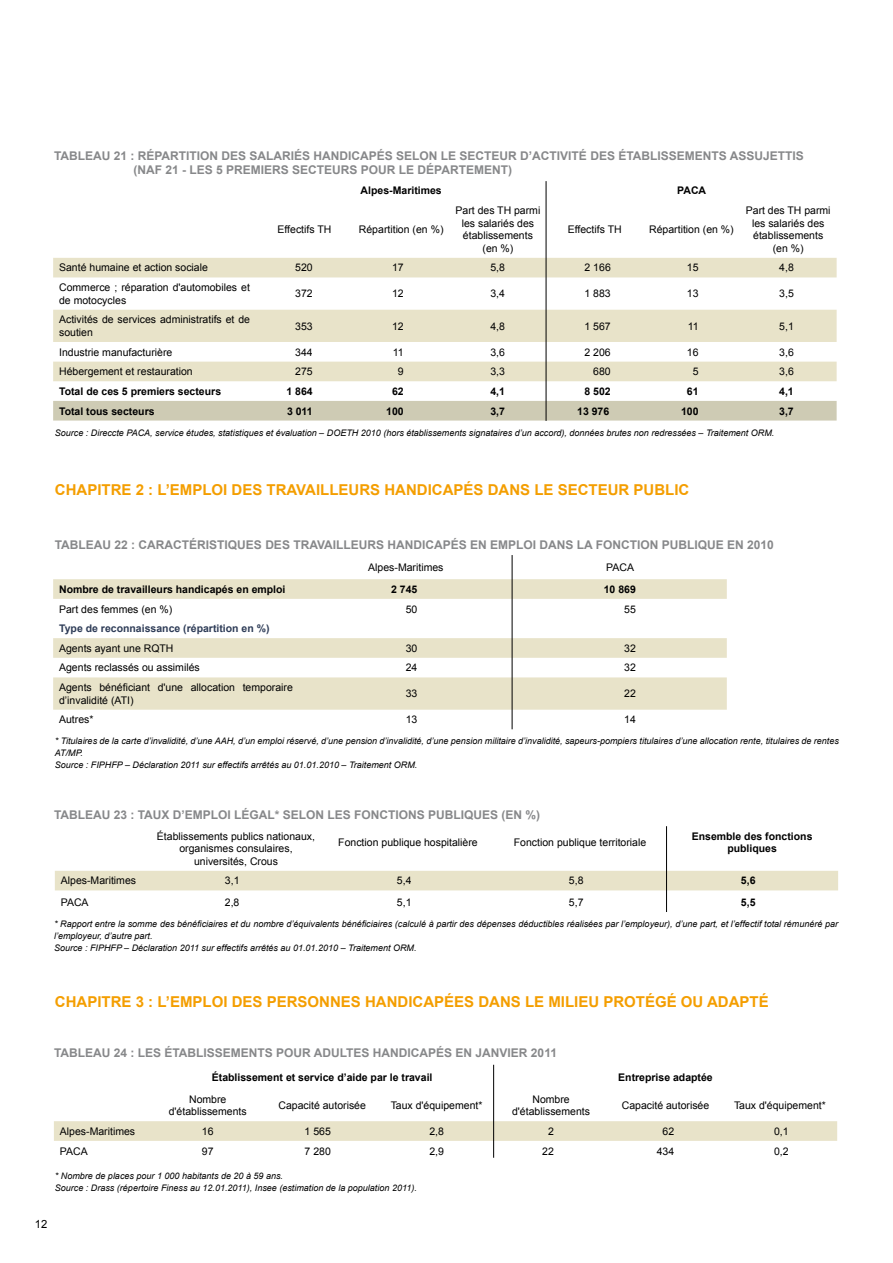
<style>
.page{position:relative;width:893px;height:1263px;background:#fff}
.page>*{position:absolute;margin:0;border:0;box-sizing:border-box;transform-origin:0 0}
.t1{font:700 15px "Arial";color:#f49e00}
.t2{font:700 12px/14.4px "Arial";color:#87888a}
.t3{font:11.25px "Arial";color:#000}
.t4{font:10.5px/12.6px "Arial";color:#000;text-align:center}
.t5{font:700 10.5px/12.6px "Arial";color:#000;text-align:center}
.t6{font:700 10.5px/19.6px "Arial";color:#2e3c57}
.t7{font:italic 9px/12px "Arial";color:#000}
.s1{font-weight:400;color:#000}
</style>
<div class="page">
<div style="left:54px;top:1121px;width:783px;height:20px;background:#e8e3c9"></div>
<div style="left:55px;top:871px;width:783px;height:19px;background:#e8e3c9"></div>
<svg style="left:53px;top:579px;width:674px;height:131px;fill:#e8e3c9"></svg>
<svg style="left:53px;top:258px;width:784px;height:123px;fill:#e8e3c9"></svg>
<div style="left:53px;top:401px;width:784px;height:20px;background:#cecbb4"></div>
<hr style="left:546px;top:181px;width:1px;height:240px;background:#000">
<hr style="left:512px;top:555px;width:1px;height:174px;background:#000">
<hr style="left:666px;top:826px;width:1px;height:86px;background:#000">
<hr style="left:493px;top:1065px;width:1px;height:93px;background:#000">
<p class="t2" style="left:134px;top:149px;width:672px;text-indent:-80px">TABLEAU 21 : RÉPARTITION DES SALARIÉS HANDICAPÉS SELON LE SECTEUR D’ACTIVITÉ DES ÉTABLISSEMENTS ASSUJETTIS (NAF 21 - LES 5 PREMIERS SECTEURS POUR LE DÉPARTEMENT)</p>
<p class="t5" style="left:361px;top:185px;width:83px">Alpes-Maritimes</p>
<p class="t5" style="left:677px;top:185px;width:30px">PACA</p>
<p class="t4" style="left:277px;top:223px;width:55px">Effectifs TH</p>
<p class="t4" style="left:359px;top:223px;width:86px">Répartition (en %)</p>
<p class="t4" style="left:456px;top:204px;width:86px">Part des TH parmi les salariés des établissements (en %)</p>
<p class="t4" style="left:568px;top:223px;width:55px">Effectifs TH</p>
<p class="t4" style="left:649px;top:223px;width:86px">Répartition (en %)</p>
<p class="t4" style="left:746px;top:204px;width:86px">Part des TH parmi les salariés des établissements (en %)</p>
<p class="t4" style="left:59px;top:262px;width:150px">Santé humaine et action sociale</p>
<p class="t4" style="left:295px;top:262px;width:19px">520</p>
<p class="t4" style="left:392px;top:262px;width:13px">17</p>
<p class="t4" style="left:490px;top:262px;width:16px">5,8</p>
<p class="t4" style="left:585px;top:262px;width:28px">2 166</p>
<p class="t4" style="left:687px;top:262px;width:13px">15</p>
<p class="t4" style="left:779px;top:262px;width:16px">4,8</p>
<p class="t4" style="left:59px;top:281px;width:192px;text-align:left">Commerce ; réparation d'automobiles et de motocycles</p>
<p class="t4" style="left:295px;top:288px;width:19px">372</p>
<p class="t4" style="left:392px;top:288px;width:13px">12</p>
<p class="t4" style="left:490px;top:288px;width:16px">3,4</p>
<p class="t4" style="left:585px;top:288px;width:28px">1 883</p>
<p class="t4" style="left:687px;top:288px;width:13px">13</p>
<p class="t4" style="left:779px;top:288px;width:16px">3,5</p>
<p class="t4" style="left:59px;top:313px;width:192px;text-align:left">Activités de services administratifs et de soutien</p>
<p class="t4" style="left:295px;top:320px;width:19px">353</p>
<p class="t4" style="left:392px;top:320px;width:13px">12</p>
<p class="t4" style="left:490px;top:320px;width:16px">4,8</p>
<p class="t4" style="left:584px;top:320px;width:28px">1 567</p>
<p class="t4" style="left:688px;top:320px;width:12px">11</p>
<p class="t4" style="left:779px;top:320px;width:16px">5,1</p>
<p class="t4" style="left:59px;top:346px;width:115px">Industrie manufacturière</p>
<p class="t4" style="left:295px;top:346px;width:19px">344</p>
<p class="t4" style="left:393px;top:346px;width:12px">11</p>
<p class="t4" style="left:490px;top:346px;width:16px">3,6</p>
<p class="t4" style="left:584px;top:346px;width:28px">2 206</p>
<p class="t4" style="left:687px;top:346px;width:13px">16</p>
<p class="t4" style="left:779px;top:346px;width:16px">3,6</p>
<p class="t4" style="left:59px;top:365px;width:135px">Hébergement et restauration</p>
<p class="t4" style="left:295px;top:365px;width:19px">275</p>
<p class="t4" style="left:398px;top:365px;width:7px">9</p>
<p class="t4" style="left:490px;top:365px;width:16px">3,3</p>
<p class="t4" style="left:593px;top:365px;width:19px">680</p>
<p class="t4" style="left:693px;top:365px;width:7px">5</p>
<p class="t4" style="left:779px;top:365px;width:16px">3,6</p>
<p class="t5" style="left:59px;top:385px;width:164px">Total de ces 5 premiers secteurs</p>
<p class="t5" style="left:286px;top:385px;width:28px">1 864</p>
<p class="t5" style="left:392px;top:385px;width:13px">62</p>
<p class="t5" style="left:490px;top:385px;width:16px">4,1</p>
<p class="t5" style="left:584px;top:385px;width:28px">8 502</p>
<p class="t5" style="left:687px;top:385px;width:13px">61</p>
<p class="t5" style="left:779px;top:385px;width:16px">4,1</p>
<p class="t5" style="left:59px;top:405px;width:97px">Total tous secteurs</p>
<p class="t5" style="left:287px;top:405px;width:27px">3 011</p>
<p class="t5" style="left:386px;top:405px;width:19px">100</p>
<p class="t5" style="left:490px;top:405px;width:16px">3,7</p>
<p class="t5" style="left:577px;top:405px;width:34px">13 976</p>
<p class="t5" style="left:681px;top:405px;width:19px">100</p>
<p class="t5" style="left:779px;top:405px;width:16px">3,7</p>
<p class="t7" style="left:55px;top:427px;width:721px">Source : Direccte PACA, service études, statistiques et évaluation – DOETH 2010 (hors établissements signataires d’un accord), données brutes non redressées – Traitement ORM.</p>
<p class="t1" style="left:55px;top:480px;width:636px">CHAPITRE 2 : L’EMPLOI DES TRAVAILLEURS HANDICAPÉS DANS LE SECTEUR PUBLIC</p>
<p class="t2" style="left:55px;top:537px;width:720px">TABLEAU 22 : CARACTÉRISTIQUES DES TRAVAILLEURS HANDICAPÉS EN EMPLOI DANS LA FONCTION PUBLIQUE EN 2010</p>
<p class="t4" style="left:368px;top:561px;width:77px">Alpes-Maritimes</p>
<p class="t4" style="left:606px;top:561px;width:29px">PACA</p>
<p class="t5" style="left:59px;top:583px;width:228px">Nombre de travailleurs handicapés en emploi</p>
<p class="t5" style="left:391px;top:583px;width:28px">2 745</p>
<p class="t5" style="left:604px;top:583px;width:34px">10 869</p>
<p class="t4" style="left:59px;top:603px;width:115px">Part des femmes (en %)</p>
<p class="t4" style="left:406px;top:603px;width:13px">50</p>
<p class="t4" style="left:624px;top:603px;width:13px">55</p>
<p class="t6" style="left:59px;top:619px;width:212px">Type de reconnaissance (répartition en %)<br><span class="s1">Agents ayant une RQTH</span></p>
<p class="t4" style="left:406px;top:642px;width:13px">30</p>
<p class="t4" style="left:624px;top:642px;width:13px">32</p>
<p class="t4" style="left:59px;top:661px;width:142px">Agents reclassés ou assimilés</p>
<p class="t4" style="left:406px;top:661px;width:13px">24</p>
<p class="t4" style="left:624px;top:661px;width:13px">32</p>
<p class="t4" style="left:59px;top:681px;width:235px;text-align:left">Agents bénéficiant d'une allocation temporaire d’invalidité (ATI)</p>
<p class="t4" style="left:406px;top:687px;width:13px">33</p>
<p class="t4" style="left:624px;top:687px;width:13px">22</p>
<p class="t4" style="left:59px;top:713px;width:36px">Autres*</p>
<p class="t4" style="left:406px;top:713px;width:13px">13</p>
<p class="t4" style="left:624px;top:713px;width:13px">14</p>
<p class="t7" style="left:55px;top:735px;width:786px">* Titulaires de la carte d’invalidité, d’une AAH, d’un emploi réservé, d’une pension d’invalidité, d’une pension militaire d’invalidité, sapeurs-pompiers titulaires d’une allocation rente, titulaires de rentes<br>AT/MP.<br>Source : FIPHFP – Déclaration 2011 sur effectifs arrêtés au 01.01.2010 – Traitement ORM.</p>
<p class="t2" style="left:54px;top:808px;width:488px">TABLEAU 23 : TAUX D’EMPLOI LÉGAL* SELON LES FONCTIONS PUBLIQUES (EN %)</p>
<p class="t4" style="left:157px;top:830px;width:160px">Établissements publics nationaux, organismes consulaires, universités, Crous</p>
<p class="t4" style="left:338px;top:836px;width:141px">Fonction publique hospitalière</p>
<p class="t4" style="left:514px;top:836px;width:134px">Fonction publique territoriale</p>
<p class="t5" style="left:692px;top:830px;width:122px">Ensemble des fonctions publiques</p>
<p class="t4" style="left:61px;top:874px;width:77px">Alpes-Maritimes</p>
<p class="t4" style="left:225px;top:874px;width:16px">3,1</p>
<p class="t4" style="left:397px;top:874px;width:16px">5,4</p>
<p class="t4" style="left:569px;top:874px;width:16px">5,8</p>
<p class="t5" style="left:741px;top:875px;width:16px">5,6</p>
<p class="t4" style="left:61px;top:896px;width:29px">PACA</p>
<p class="t4" style="left:225px;top:896px;width:16px">2,8</p>
<p class="t4" style="left:397px;top:896px;width:16px">5,1</p>
<p class="t4" style="left:569px;top:896px;width:16px">5,7</p>
<p class="t5" style="left:741px;top:896px;width:16px">5,5</p>
<p class="t7" style="left:54px;top:918px;width:786px">* Rapport entre la somme des bénéficiaires et du nombre d’équivalents bénéficiaires (calculé à partir des dépenses déductibles réalisées par l’employeur), d’une part, et l’effectif total rémunéré par l’employeur, d’autre part.<br>Source : FIPHFP – Déclaration 2011 sur effectifs arrêtés au 01.01.2010 – Traitement ORM.</p>
<p class="t1" style="left:55px;top:992px;width:715px">CHAPITRE 3 : L’EMPLOI DES PERSONNES HANDICAPÉES DANS LE MILIEU PROTÉGÉ OU ADAPTÉ</p>
<p class="t2" style="left:54px;top:1046px;width:504px">TABLEAU 24 : LES ÉTABLISSEMENTS POUR ADULTES HANDICAPÉS EN JANVIER 2011</p>
<p class="t5" style="left:212px;top:1071px;width:222px">Établissement et service d’aide par le travail</p>
<p class="t5" style="left:618px;top:1071px;width:96px">Entreprise adaptée</p>
<p class="t4" style="left:169px;top:1093px;width:79px">Nombre d'établissements</p>
<p class="t4" style="left:278px;top:1099px;width:89px">Capacité autorisée</p>
<p class="t4" style="left:391px;top:1099px;width:93px">Taux d'équipement*</p>
<p class="t4" style="left:512px;top:1093px;width:79px">Nombre d'établissements</p>
<p class="t4" style="left:622px;top:1099px;width:89px">Capacité autorisée</p>
<p class="t4" style="left:734px;top:1099px;width:93px">Taux d'équipement*</p>
<p class="t4" style="left:60px;top:1125px;width:77px">Alpes-Maritimes</p>
<p class="t4" style="left:202px;top:1125px;width:13px">16</p>
<p class="t4" style="left:305px;top:1125px;width:28px">1 565</p>
<p class="t4" style="left:429px;top:1125px;width:16px">2,8</p>
<p class="t4" style="left:548px;top:1125px;width:7px">2</p>
<p class="t4" style="left:662px;top:1125px;width:13px">62</p>
<p class="t4" style="left:774px;top:1125px;width:16px">0,1</p>
<p class="t4" style="left:60px;top:1144px;width:29px">PACA</p>
<p class="t4" style="left:202px;top:1144px;width:13px">97</p>
<p class="t4" style="left:305px;top:1144px;width:28px">7 280</p>
<p class="t4" style="left:429px;top:1144px;width:16px">2,9</p>
<p class="t4" style="left:542px;top:1144px;width:13px">22</p>
<p class="t4" style="left:657px;top:1144px;width:19px">434</p>
<p class="t4" style="left:774px;top:1144px;width:16px">0,2</p>
<p class="t7" style="left:55px;top:1169px;width:363px">* Nombre de places pour 1 000 habitants de 20 à 59 ans.<br>Source : Drass (répertoire Finess au 12.01.2011), Insee (estimation de la population 2011).</p>
<p class="t3" style="left:35px;top:1217px;width:14px">12</p>
</div>
